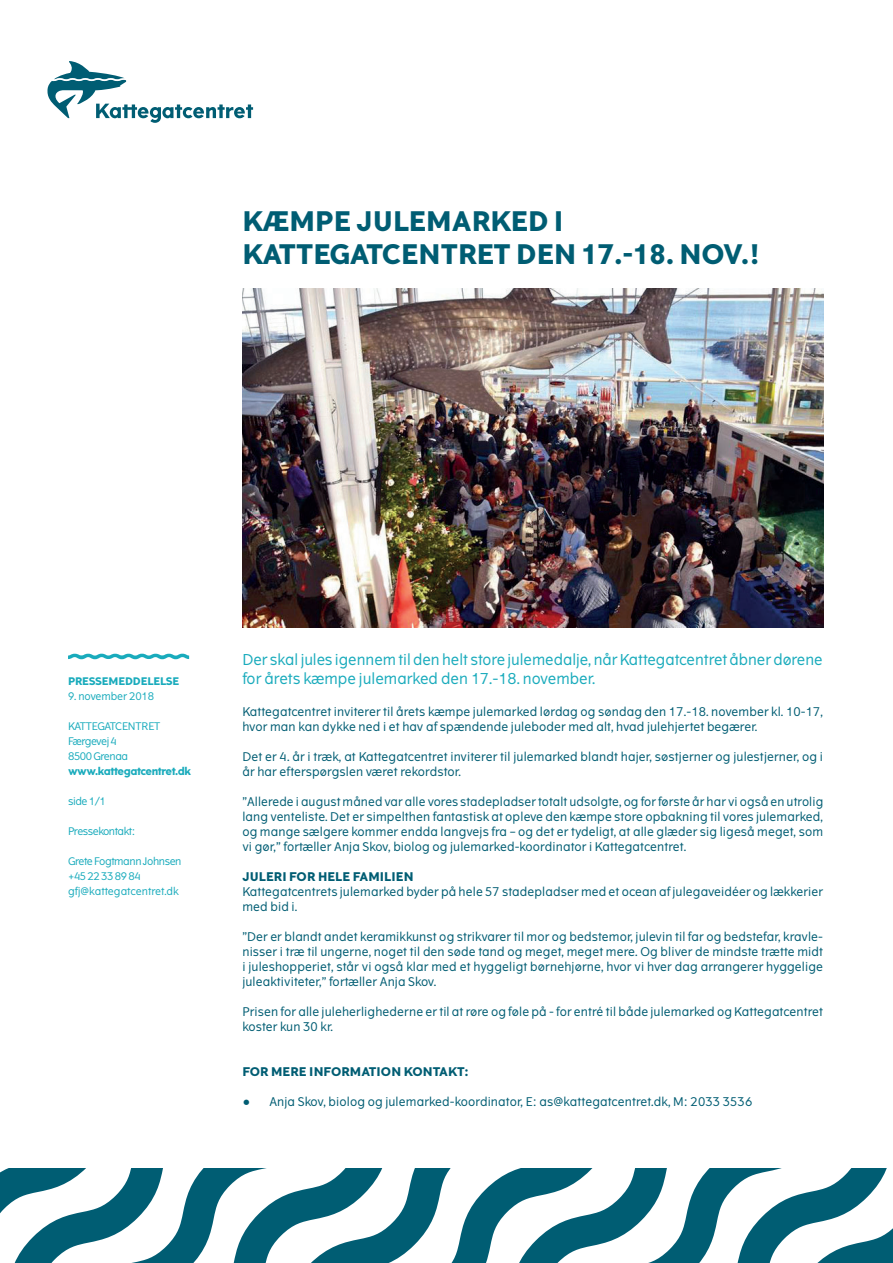
<style>
.page{position:relative;width:893px;height:1263px;background:#fff}
.page>*{position:absolute;margin:0;border:0;box-sizing:border-box;transform-origin:0 0}
.t1{font:700 27px/33px "The Wave";color:#005d73}
.t2{font:15px/19.5px "The Wave";color:#19abbc}
.t3{font:12px/15px "The Wave";letter-spacing:.01em;color:#005d73}
.t4{font:700 12px "The Wave";letter-spacing:.01em;color:#005d73}
.t5{font:10.5px/15px "The Wave";letter-spacing:-.04em;color:#19abbc}
.t6{font:700 10.5px "The Wave";letter-spacing:-.04em;color:#19abbc}
.t7{font:700 10.5px "The Wave";letter-spacing:-.01em;color:#19abbc}
.t8{font:10.5px "The Wave";letter-spacing:-.01em;color:#19abbc}
</style>
<div class="page">
<img style="left:242px;top:288px;width:581px;height:339px">
<svg style="left:68px;top:654px;width:121px;height:5px"></svg>
<svg style="left:47px;top:61px;width:206px;height:62px"></svg>
<svg style="left:0;top:1168px;width:893px;height:95px"></svg>
<h1 class="t1" style="left:242px;top:205px;width:520px">KÆMPE JULEMARKED I<br>KATTEGATCENTRET DEN 17.-18. NOV.!</h1>
<p class="t7" style="left:68px;top:674px;width:113px">PRESSEMEDDELELSE</p>
<p class="t8" style="left:68px;top:689px;width:88px">9. november 2018</p>
<p class="t5" style="left:68px;top:719px;width:94px">KATTEGATCENTRET<br>Færgevej 4<br>8500 Grenaa</p>
<p class="t6" style="left:68px;top:764px;width:124px">www.kattegatcentret.dk</p>
<p class="t5" style="left:68px;top:794px;width:39px">side 1/1</p>
<p class="t5" style="left:68px;top:824px;width:69px">Pressekontakt:</p>
<p class="t5" style="left:68px;top:854px;width:115px">Grete Fogtmann Johnsen +45 22 33 89 84 gfj@kattegatcentret.dk</p>
<p class="t2" style="left:242px;top:650px;width:582px">Der skal jules igennem til den helt store julemedalje, når Kattegatcentret åbner dørene for årets kæmpe julemarked den 17.-18. november.</p>
<p class="t3" style="left:242px;top:704px;width:582px">Kattegatcentret inviterer til årets kæmpe julemarked lørdag og søndag den 17.-18. november kl. 10-17, hvor man kan dykke ned i et hav af spændende juleboder med alt, hvad julehjertet begærer.</p>
<p class="t3" style="left:242px;top:749px;width:582px">Det er 4. år i træk, at Kattegatcentret inviterer til julemarked blandt hajer, søstjerner og julestjerner, og i år har efterspørgslen været rekordstor.</p>
<p class="t3" style="left:242px;top:794px;width:582px;text-align:justify">”Allerede i august måned var alle vores stadepladser totalt udsolgte, og for første år har vi også en utrolig lang venteliste. Det er simpelthen fantastisk at opleve den kæmpe store opbakning til vores julemarked, og mange sælgere kommer endda langvejs fra – og det er tydeligt, at alle glæder sig ligeså meget, som vi gør,” fortæller Anja Skov, biolog og julemarked-koordinator i Kattegatcentret.</p>
<p class="t4" style="left:242px;top:869px;width:173px">JULERI FOR HELE FAMILIEN</p>
<p class="t3" style="left:242px;top:884px;width:582px">Kattegatcentrets julemarked byder på hele 57 stadepladser med et ocean af julegaveidéer og lækkerier med bid i.</p>
<p class="t3" style="left:242px;top:929px;width:582px;text-align:justify">”Der er blandt andet keramikkunst og strikvarer til mor og bedstemor, julevin til far og bedstefar, kravle&shy;nisser i træ til ungerne, noget til den søde tand og meget, meget mere. Og bliver de mindste trætte midt i juleshopperiet, står vi også klar med et hyggeligt børnehjørne, hvor vi hver dag arrangerer hyggelige juleaktiviteter,” fortæller Anja Skov.</p>
<p class="t3" style="left:242px;top:1004px;width:582px">Prisen for alle juleherlighederne er til at røre og føle på - for entré til både julemarked og Kattegatcentret koster kun 30 kr.</p>
<p class="t4" style="left:242px;top:1064px;width:228px">FOR MERE INFORMATION KONTAKT:</p>
<p class="t3" style="left:242px;top:1094px;width:511px">• Anja Skov, biolog og julemarked-koordinator, E: as@kattegatcentret.dk, M: 2033 3536</p>
</div>
